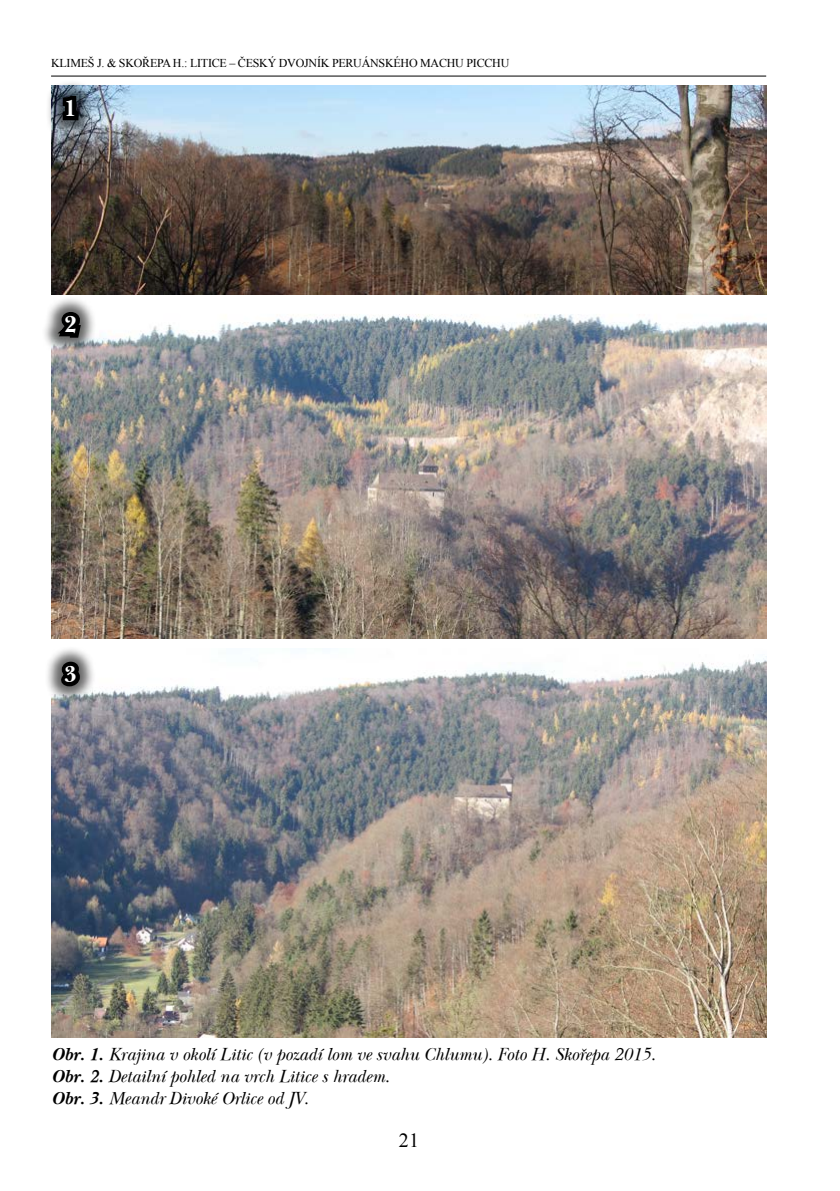
<style>
.page{position:relative;width:840px;height:1191px;background:#fff}
.page>*{position:absolute;margin:0;border:0;box-sizing:border-box;transform-origin:0 0}
.t1{font:700 24px "Nebraska";color:#fff}
.t2{font:20px "Times New Roman";color:#000}
.t3{font:italic 18px/21.6px "Nebraska";color:#000}
.t4{font:12px "Times New Roman";letter-spacing:-.02em;color:#000}
.s1{font-weight:700}
</style>
<div class="page">
<hr style="left:51px;top:76px;width:714px;height:1px;background:#000">
<img style="left:51px;top:85px;width:715px;height:209px">
<img style="left:52px;top:314px;width:714px;height:324px">
<img style="left:52px;top:656px;width:714px;height:381px">
<div style="left:46px;top:80px;width:50px;height:58px;background:#000;opacity:.6"></div>
<svg style="left:57px;top:92px;width:26px;height:34px"></svg>
<div style="left:42px;top:296px;width:56px;height:59px;background:#000;opacity:.6"></div>
<svg style="left:47px;top:305px;width:39px;height:39px"></svg>
<div style="left:44px;top:645px;width:53px;height:58px;background:#000;opacity:.6"></div>
<svg style="left:54px;top:655px;width:32px;height:38px"></svg>
<p class="t4" style="left:51px;top:55px;width:459px">KLIMEŠ J. &amp; SKOŘEPA H.: LITICE – ČESKÝ DVOJNÍK PERUÁNSKÉHO MACHU PICCHU</p>
<h1 class="t1" style="left:64px;top:94px;width:14px">1</h1>
<h1 class="t1" style="left:64px;top:310px;width:14px">2</h1>
<h1 class="t1" style="left:64px;top:660px;width:14px">3</h1>
<p class="t3" style="left:52px;top:1044px;width:605px"><span class="s1">Obr. 1.</span> Krajina v okolí Litic (v pozadí lom ve svahu Chlumu). Foto H. Skořepa 2015.<br><span class="s1">Obr. 2.</span> Detailní pohled na vrch Litice s hradem.<br><span class="s1">Obr. 3.</span> Meandr Divoké Orlice od JV.</p>
<p class="t2" style="left:399px;top:1127px;width:21px">21</p>
</div>
